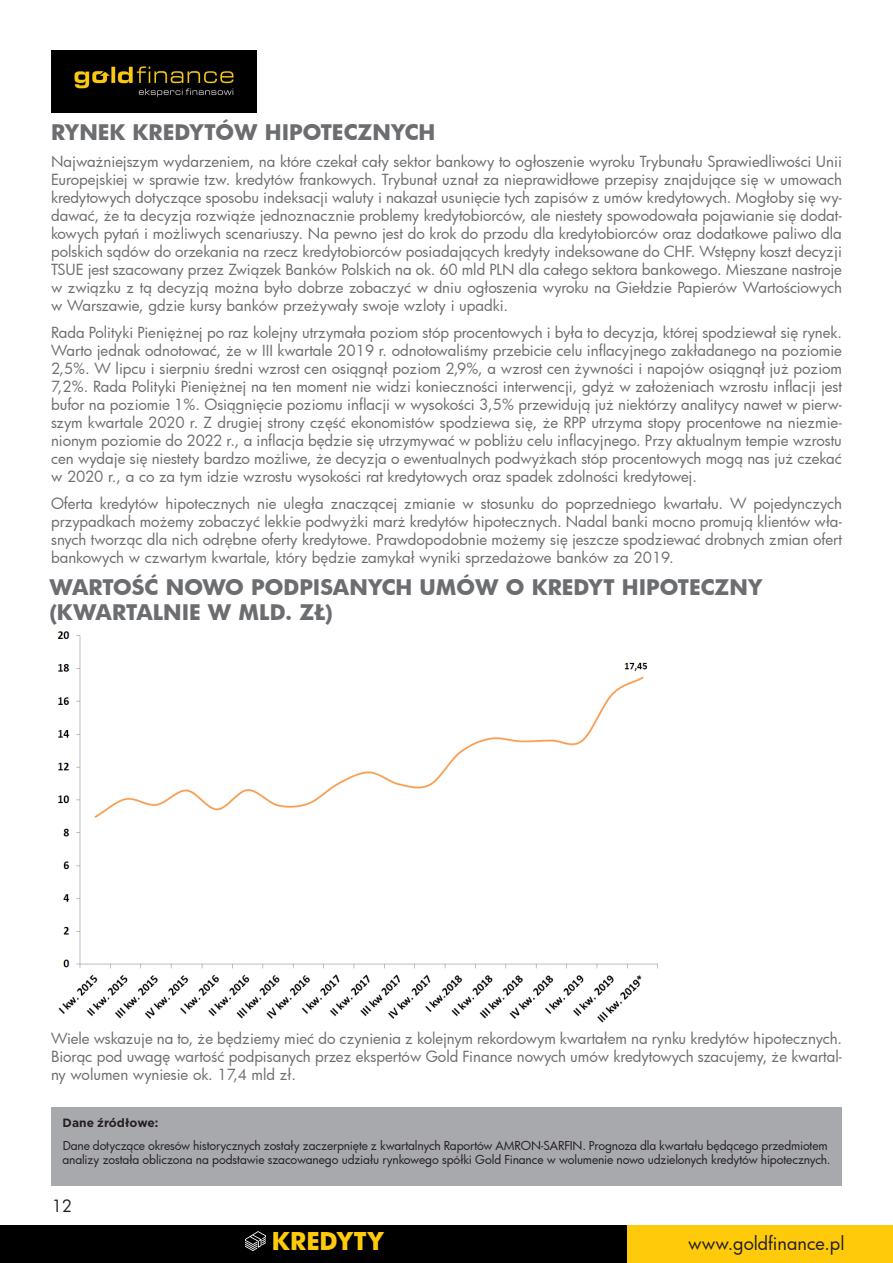
<style>
.page{position:relative;width:893px;height:1263px;background:#fff}
.page>*{position:absolute;margin:0;border:0;box-sizing:border-box;transform-origin:0 0}
.t1{font:700 24px "Futura";color:#feca0a}
.t2{font:700 21px/25.2px "Futura";color:#6c6d70}
.t3{font:18px "Futura";color:#231f20}
.t4{font:16.5px "Futura";color:#231f20}
.t5{font:15px/18px "Futura";color:#6c6d70;text-align:justify}
.t6{font:12px/14.4px "Futura";letter-spacing:-.01em;color:#231f20}
.t7{font:700 12px "Gotham";color:#231f20}
</style>
<div class="page">
<div style="left:0;top:1225px;width:646px;height:38px;background:#000"></div>
<div style="left:627px;top:1225px;width:266px;height:38px;background:#feca0a"></div>
<img style="left:51px;top:51px;width:206px;height:61px">
<img style="left:245px;top:1231px;width:21px;height:20px">
<img style="left:57px;top:631px;width:601px;height:392px">
<div style="left:51px;top:1107px;width:791px;height:78px;background:#a8a9ad"></div>
<p class="t2" style="left:51px;top:119px;width:386px">RYNEK KREDYTÓW HIPOTECZNYCH</p>
<p class="t5" style="left:51px;top:152px;width:792px">Najważniejszym wydarzeniem, na które czekał cały sektor bankowy to ogłoszenie wyroku Trybunału Sprawiedliwości Unii Europejskiej w sprawie tzw. kredytów frankowych. Trybunał uznał za nieprawidłowe przepisy znajdujące się w umowach kredytowych dotyczące sposobu indeksacji waluty i nakazał usunięcie tych zapisów z umów kredytowych. Mogłoby się wy&shy;dawać, że ta decyzja rozwiąże jednoznacznie problemy kredytobiorców, ale niestety spowodowała pojawianie się dodat&shy;kowych pytań i możliwych scenariuszy. Na pewno jest do krok do przodu dla kredytobiorców oraz dodatkowe paliwo dla polskich sądów do orzekania na rzecz kredytobiorców posiadających kredyty indeksowane do CHF. Wstępny koszt decyzji TSUE jest szacowany przez Związek Banków Polskich na ok. 60 mld PLN dla całego sektora bankowego. Mieszane nastroje w związku z tą decyzją można było dobrze zobaczyć w dniu ogłoszenia wyroku na Giełdzie Papierów Wartościowych w Warszawie, gdzie kursy banków przeżywały swoje wzloty i upadki.</p>
<p class="t5" style="left:51px;top:323px;width:792px">Rada Polityki Pieniężnej po raz kolejny utrzymała poziom stóp procentowych i była to decyzja, której spodziewał się rynek.<br>Warto jednak odnotować, że w III kwartale 2019 r. odnotowaliśmy przebicie celu inflacyjnego zakładanego na poziomie 2,5%. W lipcu i sierpniu średni wzrost cen osiągnął poziom 2,9%, a wzrost cen żywności i napojów osiągnął już poziom 7,2%. Rada Polityki Pieniężnej na ten moment nie widzi konieczności interwencji, gdyż w założeniach wzrostu inflacji jest bufor na poziomie 1%. Osiągnięcie poziomu inflacji w wysokości 3,5% przewidują już niektórzy analitycy nawet w pierw&shy;szym kwartale 2020 r. Z drugiej strony część ekonomistów spodziewa się, że RPP utrzyma stopy procentowe na niezmie&shy;nionym poziomie do 2022 r., a inflacja będzie się utrzymywać w pobliżu celu inflacyjnego. Przy aktualnym tempie wzrostu cen wydaje się niestety bardzo możliwe, że decyzja o ewentualnych podwyżkach stóp procentowych mogą nas już czekać w 2020 r., a co za tym idzie wzrostu wysokości rat kredytowych oraz spadek zdolności kredytowej.</p>
<p class="t5" style="left:51px;top:494px;width:792px">Oferta kredytów hipotecznych nie uległa znaczącej zmianie w stosunku do poprzedniego kwartału. W pojedynczych przypadkach możemy zobaczyć lekkie podwyżki marż kredytów hipotecznych. Nadal banki mocno promują klientów wła&shy;snych tworząc dla nich odrębne oferty kredytowe. Prawdopodobnie możemy się jeszcze spodziewać drobnych zmian ofert bankowych w czwartym kwartale, który będzie zamykał wyniki sprzedażowe banków za 2019.</p>
<p class="t2" style="left:50px;top:573px;width:715px">WARTOŚĆ NOWO PODPISANYCH UMÓW O KREDYT HIPOTECZNY (KWARTALNIE W MLD. ZŁ)</p>
<p class="t5" style="left:51px;top:1029px;width:792px">Wiele wskazuje na to, że będziemy mieć do czynienia z kolejnym rekordowym kwartałem na rynku kredytów hipotecznych.<br>Biorąc pod uwagę wartość podpisanych przez ekspertów Gold Finance nowych umów kredytowych szacujemy, że kwartal&shy;ny wolumen wyniesie ok. 17,4 mld zł.</p>
<p class="t7" style="left:63px;top:1114px;width:97px">Dane źródłowe:</p>
<p class="t6" style="left:62px;top:1138px;width:770px">Dane dotyczące okresów historycznych zostały zaczerpnięte z kwartalnych Raportów AMRON-SARFIN. Prognoza dla kwartału będącego przedmiotem analizy została obliczona na podstawie szacowanego udziału rynkowego spółki Gold Finance w wolumenie nowo udzielonych kredytów hipotecznych.</p>
<p class="t4" style="left:52px;top:1194px;width:22px">12</p>
<p class="t1" style="left:272px;top:1224px;width:114px">KREDYTY</p>
<p class="t3" style="left:688px;top:1231px;width:158px">www.goldfinance.pl</p>
</div>
